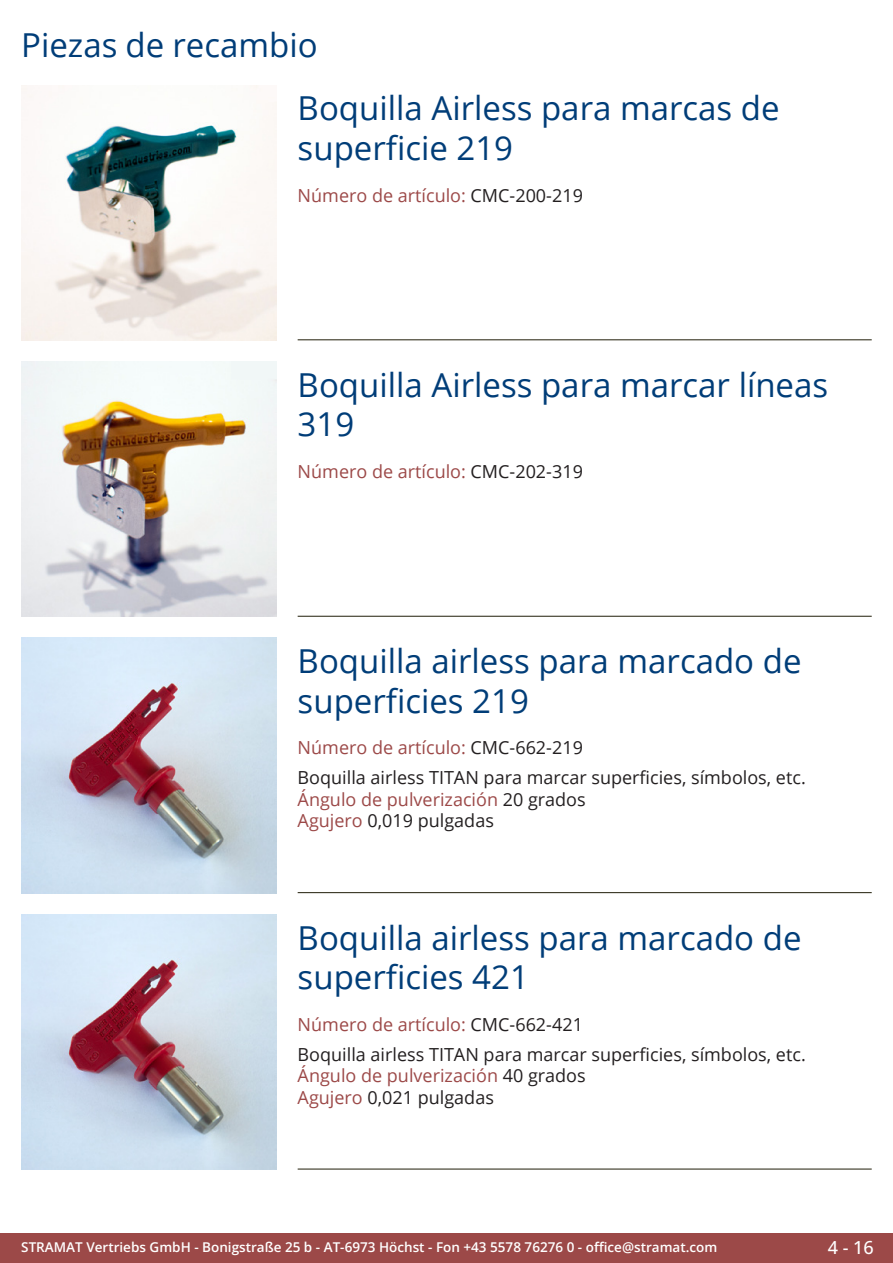
<style>
.page{position:relative;width:893px;height:1263px;background:#fff}
.page>*{position:absolute;margin:0;border:0;box-sizing:border-box;transform-origin:0 0}
.Produkttitel{font:33px/39.6px "Open Sans";color:#003d78}
.RastTitel{font:33px "Open Sans";color:#003d78}
.Beschreibung_Text{font:18px/21.6px "Open Sans";color:#231f20}
.TechDaten_Überschrif{font:18px "Open Sans";color:#9c4948}
.t1{font:500 18px "Open Sans";color:#fff}
.t2{font:600 13.5px "Open Sans";color:#fff}
.s1{color:#231f20}
.s2{color:#9c4948}
</style>
<div class="page">
<div style="left:0;top:1233px;width:893px;height:30px;background:#9c4948"></div>
<hr style="left:298px;top:340px;width:574px;height:1px;background:#201d08">
<hr style="left:298px;top:616px;width:574px;height:1px;background:#201d08">
<hr style="left:298px;top:892px;width:574px;height:1px;background:#201d08">
<hr style="left:298px;top:1169px;width:574px;height:1px;background:#201d08">
<img style="left:21px;top:85px;width:255px;height:255px">
<img style="left:21px;top:361px;width:255px;height:256px">
<img style="left:21px;top:638px;width:255px;height:255px">
<img style="left:21px;top:914px;width:255px;height:255px">
<p class="RastTitel" style="left:21px;top:22px;width:298px">Piezas de recambio</p>
<p class="Produkttitel" style="left:298px;top:88px;width:483px">Boquilla Airless para marcas de superficie 219</p>
<p class="TechDaten_Überschrif" style="left:298px;top:183px;width:287px">Número de artículo: <span class="s1">CMC-200-219</span></p>
<p class="Produkttitel" style="left:298px;top:364px;width:532px">Boquilla Airless para marcar líneas<br>319</p>
<p class="TechDaten_Überschrif" style="left:298px;top:459px;width:287px">Número de artículo: <span class="s1">CMC-202-319</span></p>
<p class="Produkttitel" style="left:298px;top:640px;width:505px">Boquilla airless para marcado de superficies 219</p>
<p class="TechDaten_Überschrif" style="left:298px;top:735px;width:287px">Número de artículo: <span class="s1">CMC-662-219</span></p>
<p class="Beschreibung_Text" style="left:298px;top:766px;width:510px">Boquilla airless TITAN para marcar superficies, símbolos, etc.<br><span class="s2">Ángulo de pulverización</span> 20 grados<br><span class="s2">Agujero</span> 0,019 pulgadas</p>
<p class="Produkttitel" style="left:298px;top:917px;width:505px">Boquilla airless para marcado de superficies 421</p>
<p class="TechDaten_Überschrif" style="left:298px;top:1012px;width:287px">Número de artículo: <span class="s1">CMC-662-421</span></p>
<p class="Beschreibung_Text" style="left:298px;top:1043px;width:510px">Boquilla airless TITAN para marcar superficies, símbolos, etc.<br><span class="s2">Ángulo de pulverización</span> 40 grados<br><span class="s2">Agujero</span> 0,021 pulgadas</p>
<p class="t2" style="left:21px;top:1238px;width:698px">STRAMAT Vertriebs GmbH - Bonigstraße 25 b - AT-6973 Höchst - Fon +43 5578 76276 0 - office@stramat.com</p>
<p class="t1" style="left:828px;top:1234px;width:48px">4 - 16</p>
</div>
